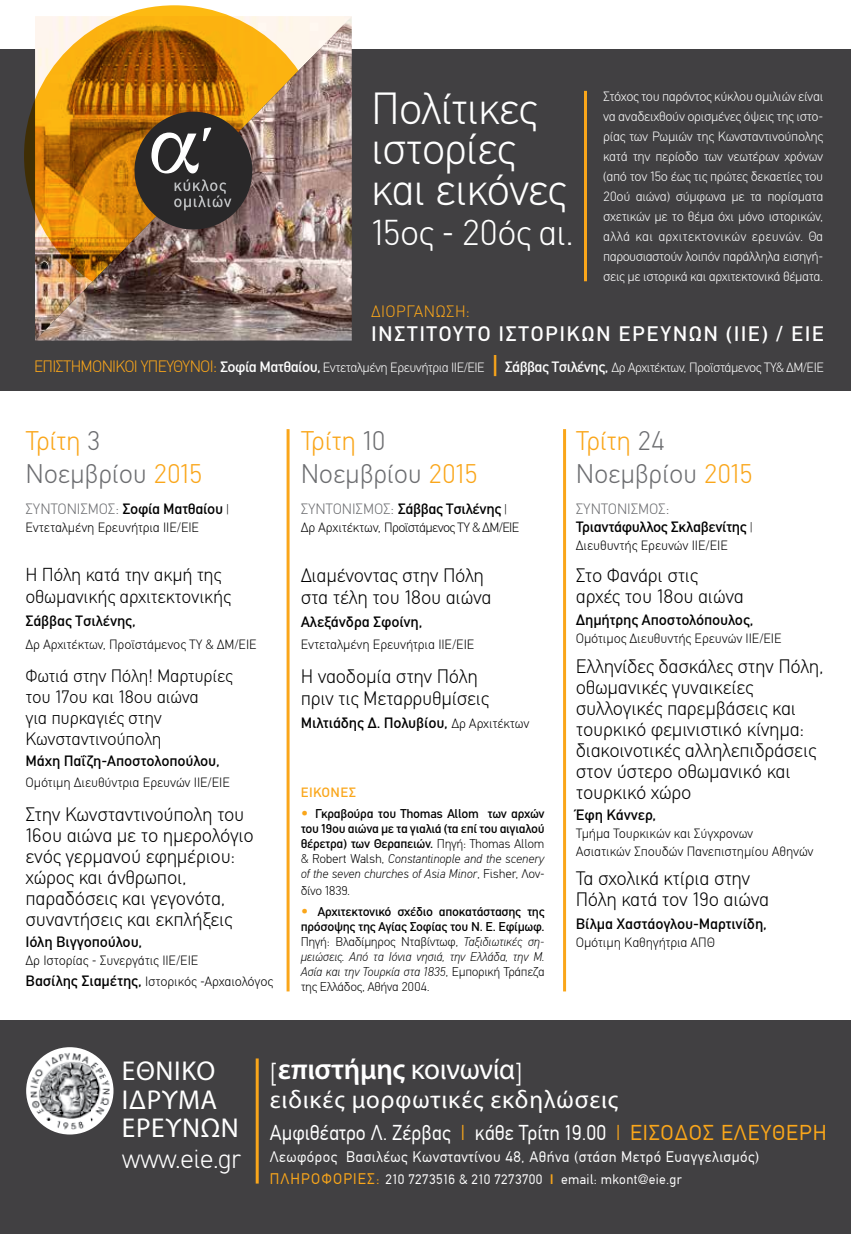
<style>
.page{position:relative;width:851px;height:1234px;background:#fff}
.page>*{position:absolute;margin:0;border:0;box-sizing:border-box;transform-origin:0 0}
.t1{font:300 45px/40.5px "CFDIN Std";letter-spacing:-.03em;color:#fff}
.t2{font:300 36px "CFDIN Std";letter-spacing:-.025em;color:#fff}
.t3{font:600 29.55px "Myriad Pro";letter-spacing:-.01em;color:#fff}
.t4{font:27.3px/28.3px "Myriad Pro";letter-spacing:.025em;color:#fff}
.t5{font:300 27px/32.4px "CFDIN Std";letter-spacing:-.01em;color:#6d6e71}
.t6{font:300 27px "CFDIN Std";letter-spacing:-.025em;color:#fff}
.t7{font:25.35px "Myriad Pro";letter-spacing:.035em;color:#fff}
.t8{font:21px "CF Din";color:#fff;scale:.95 1}
.t9{font:500 21px "CFDIN Std";letter-spacing:.06em;color:#fff}
.t10{font:300 19.5px/21px "CFDIN Std";letter-spacing:-.015em;color:#000}
.t11{font:300 18.75px/22.5px "CFDIN Std";letter-spacing:-.015em;color:#000}
.t12{font:300 18px/21px "CFDIN Std";letter-spacing:-.015em;color:#000}
.t13{font:300 16.5px "CFDIN Std";letter-spacing:.025em;color:#faa61a}
.t14{font:500 15px/18px "CFDIN Std";letter-spacing:-.01em;color:#000}
.t15{font:15px "CF Din";letter-spacing:.03em;color:#fff}
.t16{font:300 13.5px/20px "CFDIN Std";letter-spacing:-.04em;color:#fff;text-align:justify}
.t17{font:300 13.5px/21px "CFDIN Std";letter-spacing:-.01em;color:#000}
.t18{font:13.5px "CF Din";letter-spacing:.025em;color:#fff}
.t19{font:300 13.5px "CFDIN Std";letter-spacing:-.05em;color:#000}
.t20{font:500 13.5px "CFDIN Std";letter-spacing:.025em;color:#faa61a}
.t21{font:italic 300 12.75px/15px "CFDIN Std";letter-spacing:-.025em;color:#000;text-align:justify}
.t22{font:500 12.75px/15px "CFDIN Std";letter-spacing:-.025em;color:#000;text-align:justify}
.t23{font:300 12.75px "CFDIN Std";letter-spacing:-.03em;color:#000}
.s1{font-size:16.5px;color:#faa61a}
.s2{font-weight:500;font-size:15px}
.s3{font-weight:500;font-size:27px;color:#faa61a}
.s4{color:#faa61a}
.s5{font-weight:300;color:#6d6e71}
.s6{font-weight:300;font-size:13.5px}
.s7{font-size:18px;color:#faa61a}
.s8{font-weight:300}
.s9{font-weight:300;font-style:italic}
.s10{font-weight:500;font-style:normal;font-size:18px;color:#faa61a}
.s11{font-weight:500;font-style:normal}
.s12{font-style:normal}
.s13{font-weight:400}
.s14{font-size:15px;color:#faa61a}
.s15{font-weight:700;color:#faa61a}
</style>
<div class="page">
<hr style="left:286px;top:429px;width:3px;height:562px;background:#faa61a">
<hr style="left:563px;top:429px;width:3px;height:562px;background:#faa61a">
<div style="left:0;top:49px;width:850px;height:342px;background:#414042"></div>
<img style="left:35px;top:16px;width:317px;height:324px">
<img style="left:24px;top:5px;width:301px;height:301px;border-radius:50%">
<div style="left:134px;top:112px;width:118px;height:117px;background:#292829;border-radius:50%"></div>
<svg style="left:174px;top:179px;width:57px;height:31px"></svg>
<svg style="left:151px;top:127px;width:60px;height:46px"></svg>
<hr style="left:584px;top:91px;width:3px;height:190px;background:#faa61a">
<div style="left:0;top:1020px;width:850px;height:213px;background:#414042"></div>
<hr style="left:256px;top:1058px;width:3px;height:125px;background:#faa61a">
<svg style="left:26px;top:1046px;width:87px;height:88px"></svg>
<img style="left:31px;top:1052px;width:69px;height:77px">
<img style="left:30px;top:1051px;width:61px;height:60px">
<img style="left:91px;top:1057px;width:19px;height:66px">
<img style="left:35px;top:1111px;width:56px;height:18px">
<h1 class="t1" style="left:371px;top:88px;width:197px">Πολίτικες ιστορίες και εικόνες</h1>
<h2 class="t2" style="left:371px;top:212px;width:204px">15ος - 20ός αι.</h2>
<p class="t16" style="left:603px;top:87px;width:221px">Στόχος του παρόντος κύκλου ομιλιών είναι να αναδειχθούν ορισμένες όψεις της ιστο&shy;ρίας των Ρωμιών της Κωνσταντινούπολης κατά την περίοδο των νεωτέρων χρόνων (από τον 15ο έως τις πρώτες δεκαετίες του 20ού αιώνα) σύμφωνα με τα πορίσματα σχετικών με το θέμα όχι μόνο ιστορικών, αλλά και αρχιτεκτονικών ερευνών. Θα παρουσιαστούν λοιπόν παράλληλα εισηγή&shy;σεις με ιστορικά και αρχιτεκτονικά θέματα.</p>
<p class="t13" style="left:371px;top:301px;width:100px">ΔΙΟΡΓΑΝΩΣΗ:</p>
<h3 class="t9" style="left:371px;top:321px;width:454px">ΙΝΣΤΙΤΟΥΤΟ ΙΣΤΟΡΙΚΩΝ ΕΡΕΥΝΩΝ (ΙΙΕ) / ΕΙΕ</h3>
<p class="t16" style="left:34px;top:357px;width:791px"><span class="s1">ΕΠΙΣΤΗΜΟΝΙΚΟΙ ΥΠΕΥΘΥΝΟΙ:</span> <span class="s2">Σοφία Ματθαίου,</span> Εντεταλμένη Ερευνήτρια ΙΙΕ/ΕΙΕ <span class="s3">|</span> <span class="s2">Σάββας Τσιλένης,</span> Δρ Αρχιτέκτων, Προϊστάμενος ΤΥ&amp; ΔΜ/ΕΙΕ</p>
<h3 class="t5" style="left:26px;top:424px;width:179px"><span class="s4">Τρίτη</span> 3<br>Νοεμβρίου <span class="s4">2015</span></h3>
<p class="t14" style="left:26px;top:499px;width:205px"><span class="s5">ΣΥΝΤΟΝΙΣΜOΣ:</span> Σοφία Ματθαίου <span class="s6">|</span></p>
<p class="t17" style="left:26px;top:516px;width:175px">Εντεταλμένη Ερευνήτρια ΙΙΕ/ΕΙΕ</p>
<h3 class="t11" style="left:26px;top:563px;width:207px">H Πόλη κατά την ακμή της οθωμανικής αρχιτεκτονικής</h3>
<p class="t14" style="left:26px;top:611px;width:112px">Σάββας Τσιλένης,</p>
<p class="t17" style="left:26px;top:633px;width:233px">Δρ Αρχιτέκτων, Προϊστάμενος ΤΥ &amp; ΔΜ/ΕΙΕ</p>
<h3 class="t12" style="left:26px;top:665px;width:209px">Φωτιά στην Πόλη! Μαρτυρίες του 17ου και 18ου αιώνα<br>για πυρκαγιές στην<br>Κωνσταντινούπολη</h3>
<p class="t14" style="left:26px;top:751px;width:196px">Μάχη Παΐζη-Αποστολοπούλου,</p>
<p class="t17" style="left:26px;top:772px;width:206px">Ομότιμη Διευθύντρια Ερευνών ΙΙΕ/ΕΙΕ</p>
<h3 class="t10" style="left:26px;top:803px;width:230px">Στην Κωνσταντινούπολη του<br>16ου αιώνα με το ημερολόγιο ενός γερμανού εφημέριου: χώρος και άνθρωποι, παραδόσεις και γεγονότα, συναντήσεις και εκπλήξεις</h3>
<p class="t14" style="left:26px;top:932px;width:118px">Ιόλη Βιγγοπούλου,</p>
<p class="t17" style="left:26px;top:949px;width:249px">Δρ Ιστορίας - Συνεργάτις ΙΙΕ/ΕΙΕ<br><span class="s2">Βασίλης Σιαμέτης,</span> Ιστορικός -Αρχαιολόγος</p>
<h3 class="t5" style="left:300px;top:424px;width:179px"><span class="s4">Τρίτη</span> 10<br>Νοεμβρίου <span class="s4">2015</span></h3>
<p class="t14" style="left:300px;top:499px;width:208px"><span class="s5">ΣΥΝΤΟΝΙΣΜOΣ:</span> Σάββας Τσιλένης <span class="s6">|</span></p>
<p class="t19" style="left:300px;top:519px;width:220px">Δρ Αρχιτέκτων, Προϊστάμενος ΤΥ &amp; ΔΜ/ΕΙΕ</p>
<h3 class="t10" style="left:300px;top:563px;width:192px;line-height:22.5px">Διαμένοντας στην Πόλη στα τέλη του 18ου αιώνα</h3>
<p class="t14" style="left:300px;top:612px;width:123px">Αλεξάνδρα Σφοίνη,</p>
<p class="t17" style="left:300px;top:633px;width:175px">Εντεταλμένη Ερευνήτρια ΙΙΕ/ΕΙΕ</p>
<h3 class="t10" style="left:300px;top:664px;width:190px;line-height:22.5px">Η ναοδομία στην Πόλη πριν τις Μεταρρυθμίσεις</h3>
<p class="t14" style="left:300px;top:713px;width:230px">Μιλτιάδης Δ. Πολυβίου, <span class="s6">Δρ Αρχιτέκτων</span></p>
<p class="t20" style="left:300px;top:784px;width:57px">ΕΙΚΟΝΕΣ</p>
<p class="t22" style="left:300px;top:806px;width:245px"><span class="s7">•</span> Γκραβούρα του Thomas Allom των αρχών του 19ου αιώνα με τα γιαλιά (τα επί του αιγιαλού θέρετρα) των Θεραπειών. <span class="s8">Πηγή: Thomas Allom &amp; Robert Walsh,</span> <span class="s9">Constantinople and the scenery of the seven churches of Asia Minor</span><span class="s8">, Fisher, Λον-</span></p>
<p class="t23" style="left:300px;top:882px;width:51px">δίνο 1839.</p>
<p class="t21" style="left:300px;top:904px;width:245px"><span class="s10">•</span> <span class="s11">Αρχιτεκτονικό σχέδιο αποκατάστασης της πρόσοψης της Αγίας Σοφίας του Ν. Ε. Εφίμωφ.<br></span><span class="s12">Πηγή: Βλαδίμηρος Νταβίντωφ,</span> Ταξιδιωτικές ση&shy;μειώσεις. Από τα Ιόνια νησιά, την Ελλάδα, την Μ.<br>Ασία και την Τουρκία στα 1835<span class="s12">, Εμπορική Τράπεζα της Ελλάδος, Αθήνα 2004.</span></p>
<h3 class="t5" style="left:575px;top:424px;width:179px"><span class="s4">Τρίτη</span> 24<br>Νοεμβρίου <span class="s4">2015</span></h3>
<p class="t14" style="left:575px;top:499px;width:178px"><span class="s5">ΣΥΝΤΟΝΙΣΜOΣ:<br></span>Τριαντάφυλλος Σκλαβενίτης <span class="s6">|</span></p>
<p class="t17" style="left:575px;top:534px;width:153px">Διευθυντής Ερευνών ΙΙΕ/ΕΙΕ</p>
<h3 class="t10" style="left:575px;top:564px;width:169px">Στο Φανάρι στις αρχές του 18ου αιώνα</h3>
<p class="t14" style="left:575px;top:610px;width:179px">Δημήτρης Αποστολόπουλος,</p>
<p class="t17" style="left:575px;top:627px;width:207px">Oμότιμος Διευθυντής Eρευνών ΙΙΕ/ΕΙΕ</p>
<h3 class="t10" style="left:575px;top:655px;width:249px">Ελληνίδες δασκάλες στην Πόλη, οθωμανικές γυναικείες συλλογικές παρεμβάσεις και τουρκικό φεμινιστικό κίνημα: διακοινοτικές αλληλεπιδράσεις στον ύστερο οθωμανικό και τουρκικό χώρο</h3>
<p class="t14" style="left:575px;top:805px;width:82px">Έφη Κάννερ,</p>
<p class="t17" style="left:575px;top:823px;width:239px;line-height:18px">Τμήμα Τουρκικών και Σύγχρονων<br>Ασιατικών Σπουδών Πανεπιστημίου Αθηνών</p>
<h3 class="t10" style="left:575px;top:867px;width:195px">Τα σχολικά κτίρια στην<br>Πόλη κατά τον 19ο αιώνα</h3>
<p class="t14" style="left:575px;top:914px;width:192px">Βίλμα Χαστάογλου-Μαρτινίδη,</p>
<p class="t17" style="left:575px;top:931px;width:141px">Ομότιμη Καθηγήτρια ΑΠΘ</p>
<h3 class="t3" style="left:270px;top:1052px;width:254px"><sub>[</sub>επιστήμης <span class="s13">κοινωνία</span><sub>]</sub></h3>
<h3 class="t7" style="left:270px;top:1085px;width:350px">ειδικές μορφωτικές εκδηλώσεις</h3>
<h3 class="t4" style="left:122px;top:1057px;width:97px">ΕΘΝΙΚΟ<br>ΙΔΡΥΜΑ</h3>
<h3 class="t8" style="left:122px;top:1122px;width:743px"><sup>ΕΡΕΥΝΩΝ</sup> Αμφιθέατρο Λ. Ζέρβας <span class="s4">|</span> κάθε Τρίτη 19.00 <span class="s4">| ΕΙΣΟΔΟΣ ΕΛΕΥΘΕΡΗ</span></h3>
<p class="t15" style="left:270px;top:1149px;width:491px">Λεωφόρος Βασιλέως Κωνσταντίνου 48, Αθήνα (στάση Μετρό Ευαγγελισμός)</p>
<p class="t18" style="left:270px;top:1171px;width:413px"><span class="s14">ΠΛΗΡΟΦΟΡΙΕΣ:</span> 210 7273516 &amp; 210 7273700 <span class="s15">|</span> email: mkont@eie.gr</p>
<h3 class="t6" style="left:122px;top:1142px;width:121px">www.eie.gr</h3>
</div>
